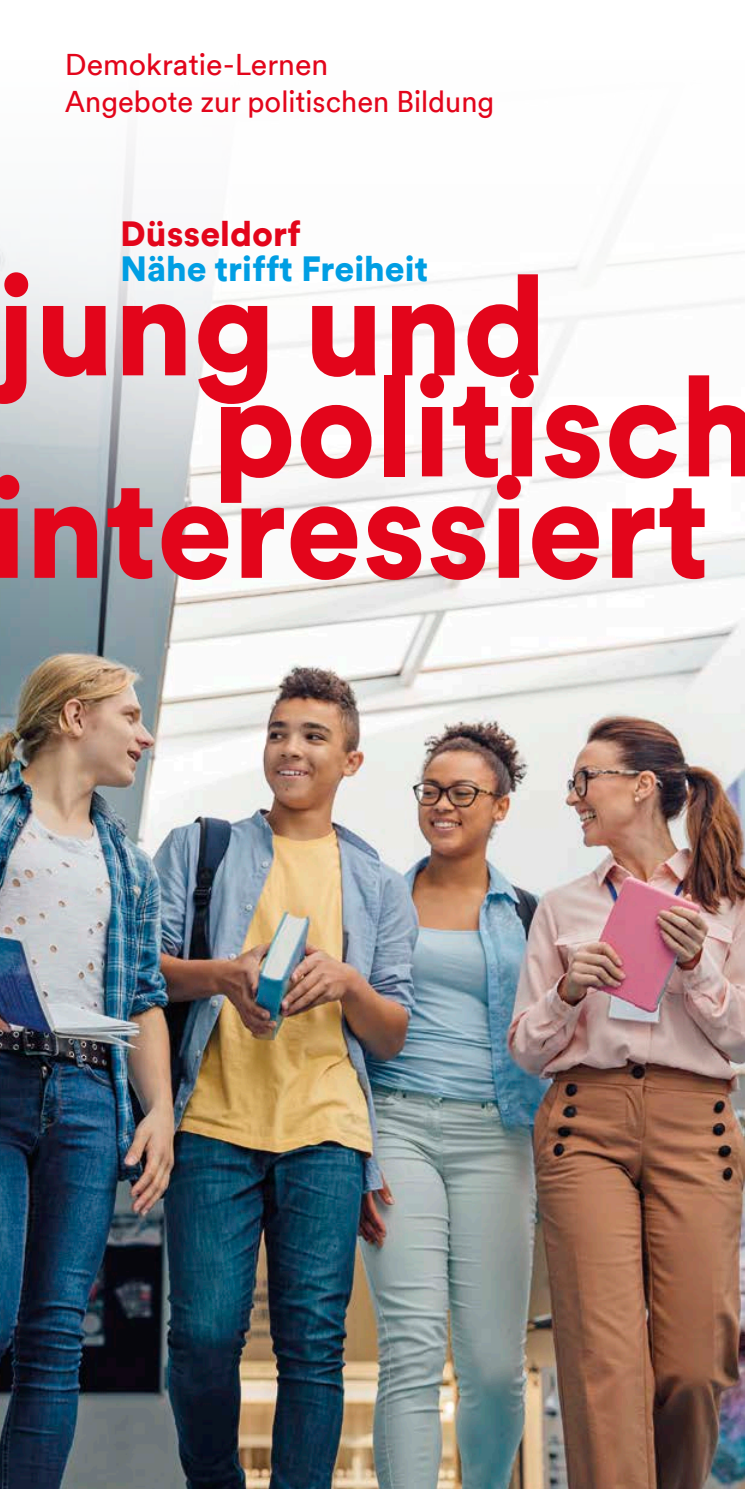
<style>
.page{position:relative;width:745px;height:1489px;background:#fff}
.page>*{position:absolute;margin:0;border:0;box-sizing:border-box;transform-origin:0 0}
.t1{font:900 139.5px "Duesseldorf Circular TT";color:#e3051b;scale:.96 1}
.t2{font:900 35px "Duesseldorf Circular TT";color:#009ee3}
.t3{font:900 35px "Duesseldorf Circular TT";color:#e3051b}
.t4{font:30px/37.5px "Duesseldorf Circular TT";color:#e3051b}
</style>
<div class="page">
<img style="left:1px;top:144px;width:743px;height:1344px">
<p class="t4" style="left:65px;top:44px;width:431px">Demokratie-Lernen<br>Angebote zur politischen Bildung</p>
<p class="t3" style="left:120px;top:210px;width:182px">Düsseldorf</p>
<p class="t2" style="left:120px;top:245px;width:309px">Nähe trifft Freiheit</p>
<h1 class="t1" style="left:-2px;top:229px;width:573px">jung und</h1>
<h1 class="t1" style="left:212px;top:330px;width:570px">politisch</h1>
<h1 class="t1" style="left:-11px;top:431px;width:752px">interessiert</h1>
</div>
